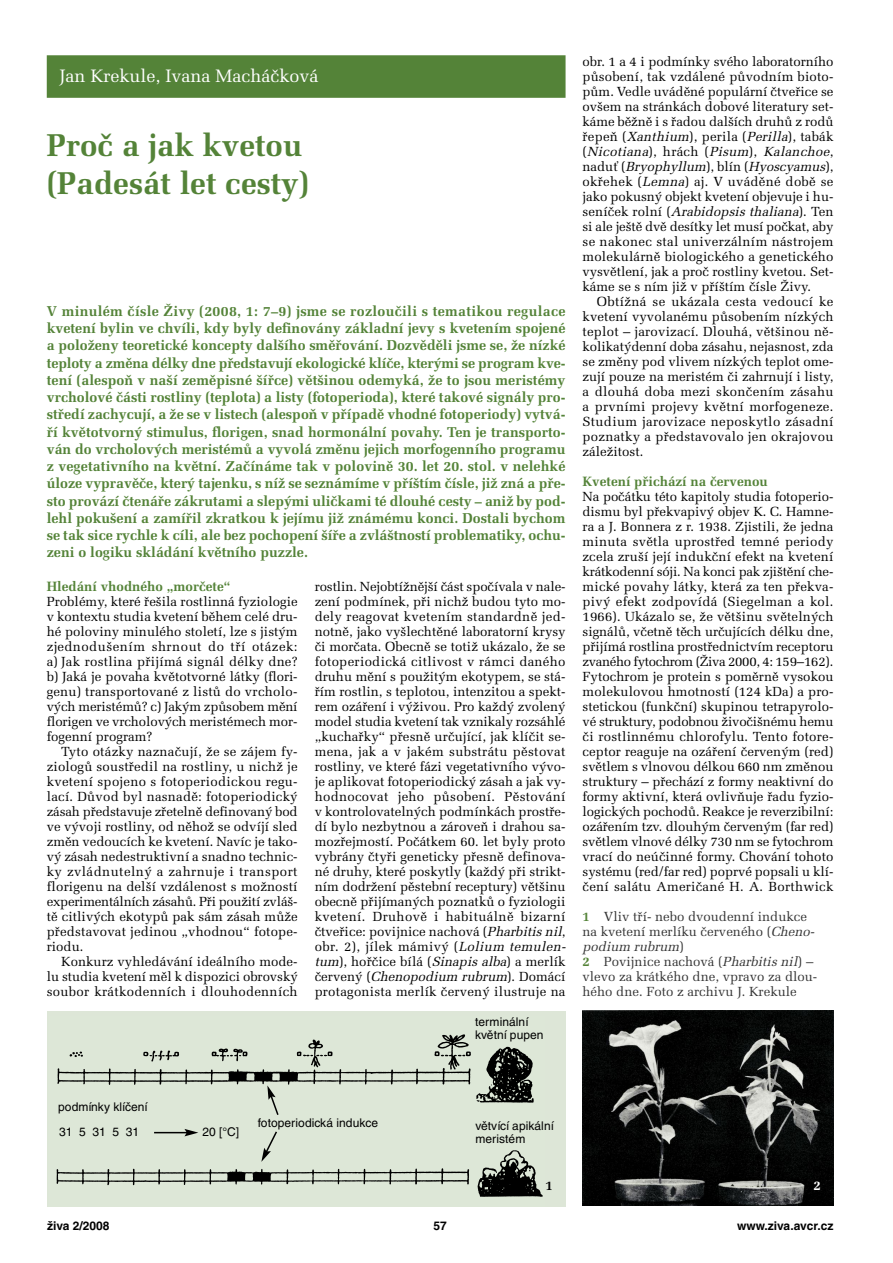
<style>
.page{position:relative;width:893px;height:1263px;background:#fff}
.page>*{position:absolute;margin:0;border:0;box-sizing:border-box;transform-origin:0 0}
.t1{font:700 31.5px/37.5px "Melior CE";color:#548338}
.t2{font:18px "Melior CE";color:#fff}
.t3{font:700 14.25px/17.2px "Melior CE";color:#548338;text-align:justify}
.t4{font:700 13.5px "Melior CE";color:#548338}
.t5{font:13.2px/15px "Melior CE";color:#000;text-align:justify}
.t6{font:13.2px/15px "Melior CE";color:#333}
.t7{font:700 13.2px "Melior CE";color:#000}
.t8{font:700 13.2px "Melior CE";color:#fff}
.t9{font:12px/13.5px "Helvetica CE";letter-spacing:.005em;color:#000}
.t10{font:700 12px "Helvetica CE";color:#000}
.s1{font-style:italic}
.s2{font-weight:700;color:#548338}
</style>
<div class="page">
<div style="left:47px;top:55px;width:519px;height:43px;background:#548338"></div>
<img style="left:583px;top:1010px;width:250px;height:195px">
<div style="left:47px;top:1011px;width:519px;height:195px;background:#dde6d7"></div>
<img style="left:56px;top:1034px;width:487px;height:163px">
<svg style="left:267px;top:1085px;width:13px;height:32px"></svg>
<svg style="left:261px;top:1130px;width:17px;height:32px"></svg>
<hr style="left:154px;top:1132px;width:33px;height:1px;background:#000">
<svg style="left:184px;top:1129px;width:14px;height:7px"></svg>
<h2 class="t2" style="left:60px;top:70px;width:261px">Jan Krekule, Ivana Macháčková</h2>
<h1 class="t1" style="left:47px;top:130px;width:264px">Proč a jak kvetou (Padesát let cesty)</h1>
<p class="t3" style="left:47px;top:304px;width:520px">V minulém čísle Živy (2008, 1: 7–9) jsme se rozloučili s tematikou regulace kvetení bylin ve chvíli, kdy byly definovány základní jevy s kvetením spojené a položeny teoretické koncepty dalšího směřování. Dozvěděli jsme se, že nízké teploty a změna délky dne představují ekologické klíče, kterými se program kve&shy;tení (alespoň v naší zeměpisné šířce) většinou odemyká, že to jsou meristémy vrcholové části rostliny (teplota) a listy (fotoperioda), které takové signály pro&shy;středí zachycují, a že se v listech (alespoň v případě vhodné fotoperiody) vytvá&shy;ří květotvorný stimulus, florigen, snad hormonální povahy. Ten je transporto&shy;ván do vrcholových meristémů a vyvolá změnu jejich morfogenního programu z vegetativního na květní. Začínáme tak v polovině 30. let 20. stol. v nelehké úloze vypravěče, který tajenku, s níž se seznámíme v příštím čísle, již zná a pře&shy;sto provází čtenáře zákrutami a slepými uličkami té dlouhé cesty – aniž by pod&shy;lehl pokušení a zamířil zkratkou k jejímu již známému konci. Dostali bychom se tak sice rychle k cíli, ale bez pochopení šíře a zvláštností problematiky, ochu&shy;zeni o logiku skládání květního puzzle.</p>
<p class="t4" style="left:47px;top:582px;width:185px">Hledání vhodného „morčete“</p>
<p class="t5" style="left:47px;top:596px;width:252px">Problémy, které řešila rostlinná fyziologie v kontextu studia kvetení během celé dru&shy;hé poloviny minulého století, lze s jistým zjednodušením shrnout do tří otázek: a) Jak rostlina přijímá signál délky dne? b) Jaká je povaha květotvorné látky (flori&shy;genu) transportované z listů do vrcholo&shy;vých meristémů? c) Jakým způsobem mění florigen ve vrcholových meristémech mor&shy;fogenní program?</p>
<p class="t5" style="left:47px;top:746px;width:252px;text-indent:14px">Tyto otázky naznačují, že se zájem fy&shy;ziologů soustředil na rostliny, u nichž je kvetení spojeno s fotoperiodickou regu&shy;lací. Důvod byl nasnadě: fotoperiodický zásah představuje zřetelně definovaný bod ve vývoji rostliny, od něhož se odvíjí sled změn vedoucích ke kvetení. Navíc je tako&shy;vý zásah nedestruktivní a snadno technic&shy;ky zvládnutelný a zahrnuje i transport florigenu na delší vzdálenost s možností experimentálních zásahů. Při použití zvláš&shy;tě citlivých ekotypů pak sám zásah může představovat jedinou „vhodnou“ fotope&shy;riodu.</p>
<p class="t5" style="left:47px;top:956px;width:252px;text-indent:14px">Konkurz vyhledávání ideálního mode&shy;lu studia kvetení měl k dispozici obrovský soubor krátkodenních i dlouhodenních</p>
<p class="t5" style="left:315px;top:581px;width:255px;text-align:left">rostlin. Nejobtížnější část spočívala v nale&shy;zení podmínek, při nichž budou tyto mo&shy;dely reagovat kvetením standardně jed&shy;notně, jako vyšlechtěné laboratorní krysy či morčata. Obecně se totiž ukázalo, že se fotoperiodická citlivost v rámci daného druhu mění s použitým ekotypem, se stá&shy;řím rostlin, s teplotou, intenzitou a spekt&shy;rem ozáření i výživou. Pro každý zvolený model studia kvetení tak vznikaly rozsáhlé „kuchařky“ přesně určující, jak klíčit se&shy;mena, jak a v jakém substrátu pěstovat rostliny, ve které fázi vegetativního vývo&shy;je aplikovat fotoperiodický zásah a jak vy&shy;hodnocovat jeho působení. Pěstování v kontrolovatelných podmínkách prostře&shy;dí bylo nezbytnou a zároveň i drahou sa&shy;mozřejmostí. Počátkem 60. let byly proto vybrány čtyři geneticky přesně definova&shy;né druhy, které poskytly (každý při strikt&shy;ním dodržení pěstební receptury) většinu obecně přijímaných poznatků o fyziologii kvetení. Druhově i habituálně bizarní čtveřice: povijnice nachová (<span class="s1">Pharbitisnil</span>, obr. 2), jílek mámivý (<span class="s1">Lolium temulen&shy;tum</span>), hořčice bílá (<span class="s1">Sinapisalba</span>) a merlík červený (<span class="s1">Chenopodium rubrum</span>). Domácí protagonista merlík červený ilustruje na</p>
<p class="t9" style="left:475px;top:1016px;width:70px">terminální květní pupen</p>
<p class="t5" style="left:583px;top:56px;width:252px">obr. 1 a 4 i podmínky svého laboratorního působení, tak vzdálené původním bioto&shy;pům. Vedle uváděné populární čtveřice se ovšem na stránkách dobové literatury set&shy;káme běžně i s řadou dalších druhů z rodů řepeň (<span class="s1">Xanthium</span>), perila (<span class="s1">Perilla</span>), tabák ( <span class="s1">Nicotiana</span>) , h r á c h ( <span class="s1">Pisum</span>) , <span class="s1">Kalanchoe</span>, n a d u ť ( <span class="s1">Bryophyllum</span>) , b l í n ( <span class="s1">Hyoscyamus</span>) , okřehek (<span class="s1">Lemna</span>) aj. V uváděné době se jako pokusný objekt kvetení objevuje i hu&shy;seníček rolní (<span class="s1">Arabidopsis thaliana</span>). Ten si ale ještě dvě desítky let musí počkat, aby se nakonec stal univerzálním nástrojem molekulárně biologického a genetického vysvětlení, jak a proč rostliny kvetou. Set&shy;káme se s ním již v příštím čísle Živy.</p>
<p class="t5" style="left:583px;top:296px;width:252px;text-indent:14px">Obtížná se ukázala cesta vedoucí ke kvetení vyvolanému působením nízkých teplot – jarovizací. Dlouhá, většinou ně&shy;kolikatýdenní doba zásahu, nejasnost, zda se změny pod vlivem nízkých teplot ome&shy;zují pouze na meristém či zahrnují i listy, a dlouhá doba mezi skončením zásahu a prvními projevy květní morfogeneze.<br>Studium jarovizace neposkytlo zásadní poznatky a představovalo jen okrajovou záležitost.</p>
<p class="t4" style="left:583px;top:477px;width:187px">Kvetení přichází na červenou</p>
<p class="t5" style="left:583px;top:491px;width:252px">Na počátku této kapitoly studia fotoperio&shy;dismu byl překvapivý objev K. C. Hamne&shy;ra a J. Bonnera z r. 1938. Zjistili, že jedna minuta světla uprostřed temné periody zcela zruší její indukční efekt na kvetení krátkodenní sóji. Na konci pak zjištění che&shy;mické povahy látky, která za ten překva&shy;pivý efekt zodpovídá (Siegelman a kol.<br>1966). Ukázalo se, že většinu světelných signálů, včetně těch určujících délku dne, přijímá rostlina prostřednictvím receptoru zvaného fytochrom (Živa 2000, 4: 159–162).<br>Fytochrom je protein s poměrně vysokou molekulovou hmotností (124 kDa) a pro&shy;stetickou (funkční) skupinou tetrapyrolo&shy;vé struktury, podobnou živočišnému hemu či rostlinnému chlorofylu. Tento fotore&shy;ceptor reaguje na ozáření červeným (red) světlem s vlnovou délkou 660 nm změnou struktury – přechází z formy neaktivní do formy aktivní, která ovlivňuje řadu fyzio&shy;logických pochodů. Reakce je reverzibilní: ozářením tzv. dlouhým červeným (far red) světlem vlnové délky 730 nm se fytochrom vrací do neúčinné formy. Chování tohoto systému (red/far red) poprvé popsali u klí&shy;čení salátu Američané H. A. Borthwick</p>
<p class="t6" style="left:583px;top:911px;width:236px"><span class="s2">1</span> Vliv tří- nebo dvoudenní indukce na kvetení merlíku červeného (<span class="s1">Cheno&shy;podium rubrum</span>)<br><span class="s2">2</span> Povijnice nachová (<span class="s1">Pharbitisnil</span>) – vlevo za krátkého dne, vpravo za dlou&shy;hého dne. Foto z archivu J. Krekule</p>
<p class="t9" style="left:58px;top:1095px;width:91px;line-height:25.5px">podmínky klíčení<br>31531531</p>
<p class="t9" style="left:202px;top:1126px;width:38px">20 [°C]</p>
<p class="t9" style="left:258px;top:1117px;width:122px">fotoperiodická indukce</p>
<p class="t9" style="left:475px;top:1120px;width:80px">větvící apikální meristém</p>
<p class="t7" style="left:545px;top:1181px;width:9px">1</p>
<p class="t8" style="left:813px;top:1180px;width:9px">2</p>
<p class="t10" style="left:47px;top:1221px;width:64px">živa 2/2008</p>
<p class="t10" style="left:433px;top:1221px;width:15px">57</p>
<p class="t10" style="left:737px;top:1221px;width:98px">www.ziva.avcr.cz</p>
</div>
